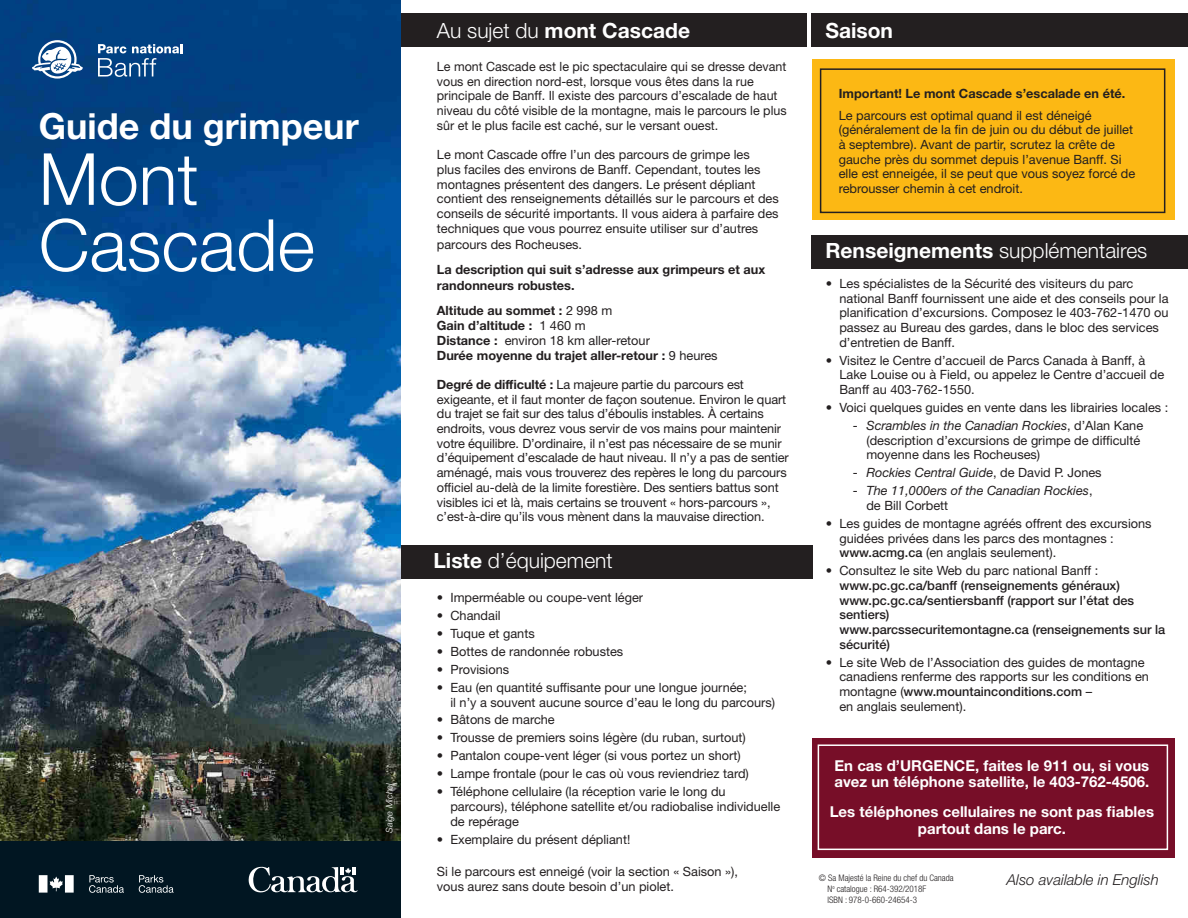
<style>
.page{position:relative;width:1188px;height:918px;background:#fff}
.page>*{position:absolute;margin:0;border:0;box-sizing:border-box;transform-origin:0 0}
.t1{font:300 72px "Helvetica Neue LT Std";color:#fff}
.t2{font:700 36px "Helvetica Neue LT Std";color:#fff}
.t3{font:300 21px "Helvetica Neue LT Std";color:#fff}
.t4{font:700 21px "Helvetica Neue LT Std";color:#fff}
.t5{font:700 15px/16.5px "Helvetica Neue LT Std";color:#fff}
.t6{font:italic 300 15px "Helvetica Neue LT Std";color:#231f20}
.t7{font:12.75px/14.7px "Helvetica Neue LT Std";color:#231f20}
.t8{font:500 12.75px/14.7px "Helvetica Neue LT Std";color:#231f20}
.t9{font:700 12.75px/16.2px "Helvetica Neue LT Std";color:#231f20}
.t10{font:italic 12.75px/14.7px "Helvetica Neue LT Std";color:#231f20}
.t11{font:300 condensed 9px "Helvetica Neue LT Std";color:#231f20}
.t12{font:italic 300 9px "Helvetica Neue LT Std";color:#fff}
.s1{font-weight:300}
.s2{font-weight:400}
.s3{font-weight:700}
.s4{font-style:italic}
.s5{font-style:normal}
.s6{font-weight:500}
</style>
<div class="page">
<img style="left:0;top:0;width:401px;height:841px">
<div style="left:0;top:841px;width:401px;height:77px;background:#011622"></div>
<svg style="left:248px;top:867px;width:110px;height:26px"></svg>
<div style="left:401px;top:14px;width:405px;height:33px;background:#231f20"></div>
<div style="left:401px;top:545px;width:411px;height:33px;background:#231f20"></div>
<div style="left:812px;top:14px;width:376px;height:33px;background:#231f20"></div>
<div style="left:812px;top:235px;width:376px;height:33px;background:#231f20"></div>
<div style="left:812px;top:60px;width:362px;height:160px;background:#fcb814"></div>
<div style="left:812px;top:738px;width:362px;height:119px;background:#770e28"></div>
<div style="left:818px;top:744px;width:350px;height:106px;border:2px solid #fff"></div>
<div style="left:820px;top:68px;width:345px;height:145px;border:2px solid #231f20"></div>
<svg style="left:32px;top:40px;width:51px;height:38px"></svg>
<svg style="left:98px;top:44px;width:85px;height:33px;background:#3c6d9f"></svg>
<svg style="left:39px;top:875px;width:135px;height:18px"></svg>
<p class="t2" style="left:39px;top:104px;width:321px">Guide du grimpeur</p>
<p class="t1" style="left:39px;top:135px;width:161px">Mont</p>
<p class="t1" style="left:39px;top:201px;width:278px">Cascade</p>
<p class="t12" style="left:384px;top:833px;width:51px;rotate:-90deg">Saige Michel</p>
<p class="t4" style="left:437px;top:17px;width:255px"><span class="s1">Au sujet du</span> mont Cascade</p>
<p class="t7" style="left:437px;top:59px;width:351px">Le mont Cascade est le pic spectaculaire qui se dresse devant vous en direction nord-est, lorsque vous êtes dans la rue principale de Banff. Il existe des parcours d’escalade de haut niveau du côté visible de la montagne, mais le parcours le plus sûr et le plus facile est caché, sur le versant ouest.</p>
<p class="t7" style="left:437px;top:147px;width:343px">Le mont Cascade offre l’un des parcours de grimpe les<br>plus faciles des environs de Banff. Cependant, toutes les montagnes présentent des dangers. Le présent dépliant contient des renseignements détaillés sur le parcours et des conseils de sécurité importants. Il vous aidera à parfaire des techniques que vous pourrez ensuite utiliser sur d’autres</p>
<p class="t7" style="left:437px;top:237px;width:147px">parcours des Rocheuses.</p>
<p class="t9" style="left:437px;top:261px;width:330px">La description qui suit s’adresse aux grimpeurs et aux randonneurs robustes.</p>
<p class="t9" style="left:437px;top:303px;width:177px">Altitude au sommet : <span class="s2">2 998 m</span></p>
<p class="t9" style="left:437px;top:317px;width:150px">Gain d’altitude : <span class="s2">1 460 m</span></p>
<p class="t7" style="left:437px;top:333px;width:215px"><span class="s3">Distance :</span> environ 18 km aller-retour</p>
<p class="t9" style="left:437px;top:347px;width:282px">Durée moyenne du trajet aller-retour : <span class="s2">9 heures</span></p>
<p class="t7" style="left:437px;top:377px;width:353px"><span class="s3">Degré de difficulté :</span> La majeure partie du parcours est exigeante, et il faut monter de façon soutenue. Environ le quart du trajet se fait sur des talus d’éboulis instables. À certains endroits, vous devrez vous servir de vos mains pour maintenir votre équilibre. D’ordinaire, il n’est pas nécessaire de se munir d’équipement d’escalade de haut niveau. Il n’y a pas de sentier aménagé, mais vous trouverez des repères le long du parcours officiel au-delà de la limite forestière. Des sentiers battus sont visibles ici et là, mais certains se trouvent « hors-parcours », c’est-à-dire qu’ils vous mènent dans la mauvaise direction.</p>
<p class="t3" style="left:433px;top:547px;width:181px"><span class="s3">Liste</span> d’équipement</p>
<p class="t7" style="left:437px;top:590px;width:208px">• Imperméable ou coupe-vent léger</p>
<p class="t7" style="left:437px;top:608px;width:65px">• Chandail</p>
<p class="t7" style="left:437px;top:626px;width:99px">• Tuque et gants</p>
<p class="t7" style="left:437px;top:644px;width:188px">• Bottes de randonnée robustes</p>
<p class="t7" style="left:437px;top:662px;width:74px">• Provisions</p>
<p class="t7" style="left:450px;top:680px;width:326px;text-indent:-14px">• Eau (en quantité suffisante pour une longue journée;<br>il n’y a souvent aucune source d’eau le long du parcours)</p>
<p class="t7" style="left:437px;top:712px;width:119px">• Bâtons de marche</p>
<p class="t7" style="left:437px;top:730px;width:310px">• Trousse de premiers soins légère (du ruban, surtout)</p>
<p class="t7" style="left:437px;top:748px;width:305px">• Pantalon coupe-vent léger (si vous portez un short)</p>
<p class="t7" style="left:437px;top:766px;width:313px">• Lampe frontale (pour le cas où vous reviendriez tard)</p>
<p class="t7" style="left:450px;top:784px;width:331px;text-indent:-14px">• Téléphone cellulaire (la réception varie le long du parcours), téléphone satellite et/ou radiobalise individuelle de repérage</p>
<p class="t7" style="left:437px;top:832px;width:195px">• Exemplaire du présent dépliant!</p>
<p class="t7" style="left:437px;top:864px;width:303px">Si le parcours est enneigé (voir la section « Saison »), vous aurez sans doute besoin d’un piolet.</p>
<p class="t4" style="left:825px;top:17px;width:69px">Saison</p>
<p class="t9" style="left:839px;top:85px;width:288px">Important! Le mont Cascade s’escalade en été.</p>
<p class="t7" style="left:839px;top:108px;width:298px">Le parcours est optimal quand il est déneigé (généralement de la fin de juin ou du début de juillet à septembre). Avant de partir, scrutez la crête de gauche près du sommet depuis l’avenue Banff. Si elle est enneigée, il se peut que vous soyez forcé de rebrousser chemin à cet endroit.</p>
<p class="t3" style="left:825px;top:238px;width:323px"><span class="s3">Renseignements</span> supplémentaires</p>
<p class="t7" style="left:839px;top:276px;width:331px;text-indent:-14px">• Les spécialistes de la Sécurité des visiteurs du parc national Banff fournissent une aide et des conseils pour la planification d’excursions. Composez le 403-762-1470 ou passez au Bureau des gardes, dans le bloc des services d’entretien de Banff.</p>
<p class="t7" style="left:839px;top:353px;width:326px;text-indent:-14px">• Visitez le Centre d’accueil de Parcs Canada à Banff, à<br>Lake Louise ou à Field, ou appelez le Centre d’accueil de<br>Banff au 403-762-1550.</p>
<p class="t7" style="left:826px;top:400px;width:344px">• Voici quelques guides en vente dans les librairies locales :</p>
<p class="t7" style="left:866px;top:418px;width:278px;text-indent:-14px">- <span class="s4">Scrambles in the Canadian Rockies</span>, d’Alan Kane (description d’excursions de grimpe de difficulté moyenne dans les Rocheuses)</p>
<p class="t10" style="left:853px;top:465px;width:250px"><span class="s5">-</span> Rockies Central Guide<span class="s5">, de David P. Jones</span></p>
<p class="t10" style="left:866px;top:483px;width:228px;text-indent:-14px"><span class="s5">-</span> The 11,000ers of the Canadian Rockies<span class="s5">, de Bill Corbett</span></p>
<p class="t7" style="left:839px;top:516px;width:314px;text-indent:-14px">• Les guides de montagne agréés offrent des excursions guidées privées dans les parcs des montagnes : <span class="s6">www.acmg.ca</span> (en anglais seulement).</p>
<p class="t8" style="left:839px;top:563px;width:327px;text-indent:-14px"><span class="s2">• Consultez le site Web du parc national Banff : </span>www.pc.gc.ca/banff (renseignements généraux) www.pc.gc.ca/sentiersbanff (rapport sur l’état des sentiers)<br>www.parcssecuritemontagne.ca (renseignements sur la sécurité)</p>
<p class="t7" style="left:839px;top:655px;width:311px;text-indent:-14px">• Le site Web de l’Association des guides de montagne canadiens renferme des rapports sur les conditions en montagne (<span class="s6">www.mountainconditions.com</span> –<br>en anglais seulement).</p>
<p class="t5" style="left:834px;top:757px;width:317px">En cas d’URGENCE, faites le 911 ou, si vous avez un téléphone satellite, le 403-762-4506.</p>
<p class="t5" style="left:830px;top:803px;width:326px;text-align:center">Les téléphones cellulaires ne sont pas fiables partout dans le parc.</p>
<p class="t11" style="left:819px;top:873px;width:136px">© Sa Majesté la Reine du chef du Canada</p>
<p class="t11" style="left:828px;top:884px;width:100px">N<sup>o</sup> catalogue : R64-392/2018F</p>
<p class="t11" style="left:828px;top:894px;width:91px">ISBN : 978-0-660-24654-3</p>
<p class="t6" style="left:1007px;top:871px;width:153px">Also available in English</p>
</div>
